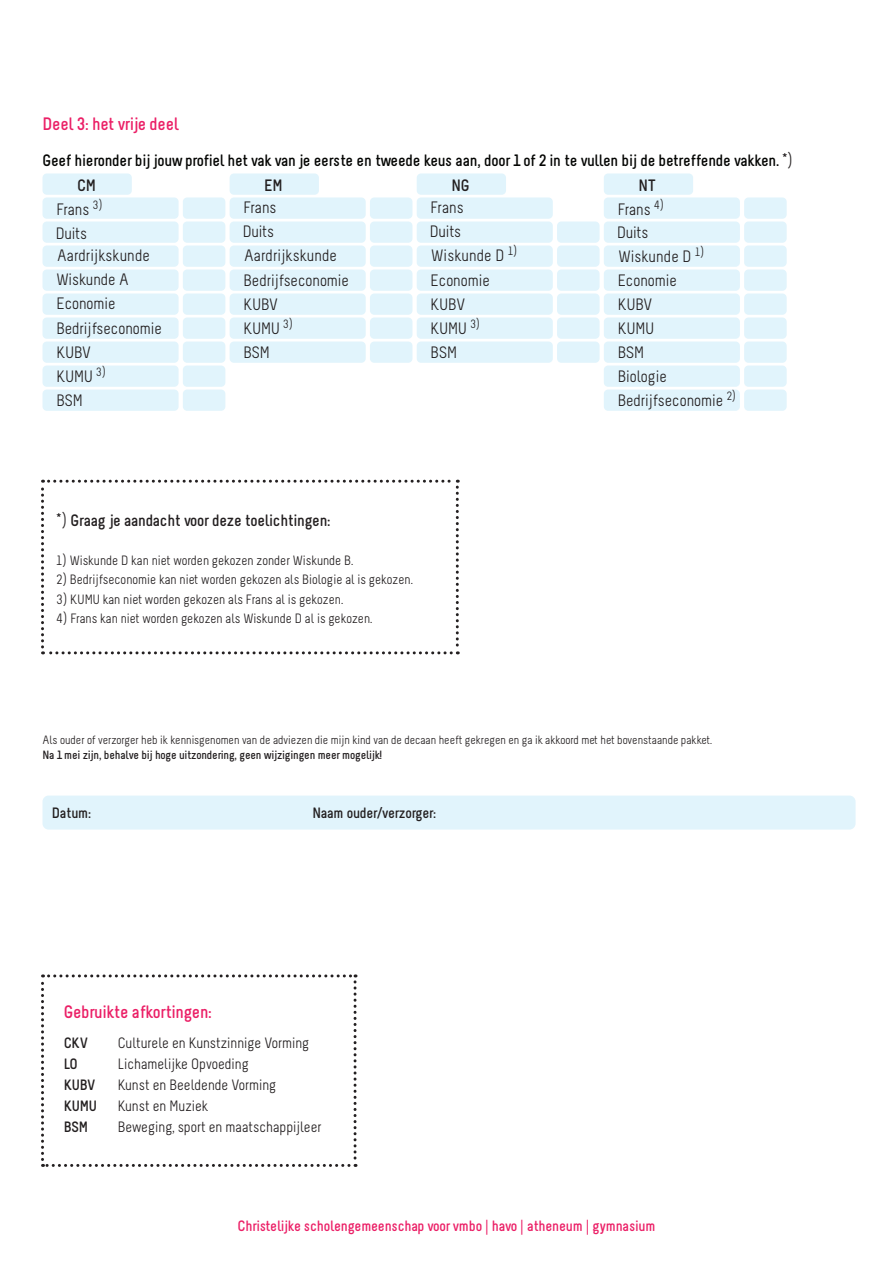
<style>
.page{position:relative;width:893px;height:1263px;background:#fff}
.page>*{position:absolute;margin:0;border:0;box-sizing:border-box;transform-origin:0 0}
.t1{font:700 18px "Melbourne";color:#eb1f66}
.t2{font:16.5px/24.2px "Melbourne";color:#231f20}
.t3{font:700 16.5px "Melbourne";color:#040503}
.t4{font:700 16.5px "Melbourne";color:#231f20}
.t5{font:15px "Melbourne";color:#231f20}
.t6{font:700 15px "Melbourne";color:#eb1f66}
.t7{font:700 15px "Melbourne";color:#231f20}
.t8{font:13.5px "Melbourne";color:#231f20}
.t9{font:12px "Melbourne";color:#231f20}
.t10{font:700 12px "Melbourne";color:#231f20}
.s1{font-weight:400;color:#231f20}
.s2{font-weight:700}
.s3{font-weight:400}
.s4{font-family:"Myriad Pro";font-weight:400}
</style>
<div class="page">
<div style="left:604px;top:389px;width:136px;height:22px;background:#e1f4fc;border-radius:4px"></div>
<div style="left:230px;top:197px;width:136px;height:22px;background:#e1f4fc;border-radius:4px"></div>
<div style="left:370px;top:197px;width:42px;height:22px;background:#e1f4fc;border-radius:4px"></div>
<div style="left:230px;top:221px;width:136px;height:22px;background:#e1f4fc;border-radius:4px"></div>
<div style="left:370px;top:221px;width:42px;height:22px;background:#e1f4fc;border-radius:4px"></div>
<div style="left:230px;top:245px;width:136px;height:22px;background:#e1f4fc;border-radius:4px"></div>
<div style="left:370px;top:245px;width:42px;height:22px;background:#e1f4fc;border-radius:4px"></div>
<div style="left:230px;top:269px;width:136px;height:22px;background:#e1f4fc;border-radius:4px"></div>
<div style="left:370px;top:269px;width:42px;height:22px;background:#e1f4fc;border-radius:4px"></div>
<div style="left:230px;top:293px;width:136px;height:22px;background:#e1f4fc;border-radius:4px"></div>
<div style="left:370px;top:293px;width:42px;height:22px;background:#e1f4fc;border-radius:4px"></div>
<div style="left:230px;top:317px;width:136px;height:22px;background:#e1f4fc;border-radius:4px"></div>
<div style="left:370px;top:317px;width:42px;height:22px;background:#e1f4fc;border-radius:4px"></div>
<div style="left:230px;top:341px;width:136px;height:22px;background:#e1f4fc;border-radius:4px"></div>
<div style="left:370px;top:341px;width:42px;height:22px;background:#e1f4fc;border-radius:4px"></div>
<div style="left:43px;top:173px;width:89px;height:22px;background:#e1f4fc;border-radius:4px"></div>
<div style="left:43px;top:197px;width:136px;height:22px;background:#e1f4fc;border-radius:4px"></div>
<div style="left:183px;top:197px;width:42px;height:22px;background:#e1f4fc;border-radius:4px"></div>
<div style="left:43px;top:221px;width:136px;height:22px;background:#e1f4fc;border-radius:4px"></div>
<div style="left:183px;top:221px;width:42px;height:22px;background:#e1f4fc;border-radius:4px"></div>
<div style="left:43px;top:245px;width:136px;height:22px;background:#e1f4fc;border-radius:4px"></div>
<div style="left:183px;top:245px;width:42px;height:22px;background:#e1f4fc;border-radius:4px"></div>
<div style="left:43px;top:269px;width:136px;height:22px;background:#e1f4fc;border-radius:4px"></div>
<div style="left:183px;top:269px;width:42px;height:22px;background:#e1f4fc;border-radius:4px"></div>
<div style="left:43px;top:293px;width:136px;height:22px;background:#e1f4fc;border-radius:4px"></div>
<div style="left:183px;top:293px;width:42px;height:22px;background:#e1f4fc;border-radius:4px"></div>
<div style="left:43px;top:317px;width:136px;height:22px;background:#e1f4fc;border-radius:4px"></div>
<div style="left:183px;top:317px;width:42px;height:22px;background:#e1f4fc;border-radius:4px"></div>
<div style="left:43px;top:341px;width:136px;height:22px;background:#e1f4fc;border-radius:4px"></div>
<div style="left:183px;top:341px;width:42px;height:22px;background:#e1f4fc;border-radius:4px"></div>
<div style="left:43px;top:365px;width:136px;height:22px;background:#e1f4fc;border-radius:4px"></div>
<div style="left:183px;top:365px;width:42px;height:22px;background:#e1f4fc;border-radius:4px"></div>
<div style="left:43px;top:389px;width:136px;height:22px;background:#e1f4fc;border-radius:4px"></div>
<div style="left:183px;top:389px;width:42px;height:22px;background:#e1f4fc;border-radius:4px"></div>
<div style="left:230px;top:173px;width:89px;height:22px;background:#e1f4fc;border-radius:4px"></div>
<div style="left:417px;top:197px;width:136px;height:22px;background:#e1f4fc;border-radius:4px"></div>
<div style="left:417px;top:221px;width:136px;height:22px;background:#e1f4fc;border-radius:4px"></div>
<div style="left:557px;top:221px;width:43px;height:22px;background:#e1f4fc;border-radius:4px"></div>
<div style="left:417px;top:245px;width:136px;height:22px;background:#e1f4fc;border-radius:4px"></div>
<div style="left:557px;top:245px;width:43px;height:22px;background:#e1f4fc;border-radius:4px"></div>
<div style="left:417px;top:269px;width:136px;height:22px;background:#e1f4fc;border-radius:4px"></div>
<div style="left:557px;top:269px;width:43px;height:22px;background:#e1f4fc;border-radius:4px"></div>
<div style="left:417px;top:293px;width:136px;height:22px;background:#e1f4fc;border-radius:4px"></div>
<div style="left:557px;top:293px;width:43px;height:22px;background:#e1f4fc;border-radius:4px"></div>
<div style="left:417px;top:317px;width:136px;height:22px;background:#e1f4fc;border-radius:4px"></div>
<div style="left:557px;top:317px;width:43px;height:22px;background:#e1f4fc;border-radius:4px"></div>
<div style="left:417px;top:341px;width:136px;height:22px;background:#e1f4fc;border-radius:4px"></div>
<div style="left:557px;top:341px;width:43px;height:22px;background:#e1f4fc;border-radius:4px"></div>
<div style="left:417px;top:173px;width:89px;height:22px;background:#e1f4fc;border-radius:4px"></div>
<div style="left:604px;top:197px;width:136px;height:22px;background:#e1f4fc;border-radius:4px"></div>
<div style="left:744px;top:197px;width:43px;height:22px;background:#e1f4fc;border-radius:4px"></div>
<div style="left:604px;top:221px;width:136px;height:22px;background:#e1f4fc;border-radius:4px"></div>
<div style="left:744px;top:221px;width:43px;height:22px;background:#e1f4fc;border-radius:4px"></div>
<div style="left:604px;top:245px;width:136px;height:22px;background:#e1f4fc;border-radius:4px"></div>
<div style="left:744px;top:245px;width:43px;height:22px;background:#e1f4fc;border-radius:4px"></div>
<div style="left:604px;top:269px;width:136px;height:22px;background:#e1f4fc;border-radius:4px"></div>
<div style="left:744px;top:269px;width:43px;height:22px;background:#e1f4fc;border-radius:4px"></div>
<div style="left:604px;top:293px;width:136px;height:22px;background:#e1f4fc;border-radius:4px"></div>
<div style="left:744px;top:293px;width:43px;height:22px;background:#e1f4fc;border-radius:4px"></div>
<div style="left:604px;top:317px;width:136px;height:22px;background:#e1f4fc;border-radius:4px"></div>
<div style="left:744px;top:317px;width:43px;height:22px;background:#e1f4fc;border-radius:4px"></div>
<div style="left:604px;top:341px;width:136px;height:22px;background:#e1f4fc;border-radius:4px"></div>
<div style="left:744px;top:341px;width:43px;height:22px;background:#e1f4fc;border-radius:4px"></div>
<div style="left:604px;top:365px;width:136px;height:22px;background:#e1f4fc;border-radius:4px"></div>
<div style="left:744px;top:365px;width:43px;height:22px;background:#e1f4fc;border-radius:4px"></div>
<div style="left:604px;top:173px;width:89px;height:22px;background:#e1f4fc;border-radius:4px"></div>
<div style="left:744px;top:389px;width:43px;height:22px;background:#e1f4fc;border-radius:4px"></div>
<svg style="left:41px;top:974px;width:316px;height:193px"></svg>
<svg style="left:41px;top:480px;width:418px;height:174px"></svg>
<div style="left:43px;top:795px;width:812px;height:34px;background:#e1f4fc;border-radius:6px"></div>
<p class="t1" style="left:43px;top:114px;width:137px">Deel 3: het vrije deel</p>
<p class="t3" style="left:43px;top:151px;width:752px">Geef hieronder bij jouw profiel het vak van je eerste en tweede keus aan, door 1 of 2 in te vullen bij de betreffende vakken. <span class="s1">*)</span></p>
<p class="t4" style="left:77px;top:176px;width:20px">CM</p>
<p class="t2" style="left:56px;top:197px;width:48px">Frans <sup>3)</sup></p>
<p class="t2" style="left:56px;top:221px;width:33px">Duits</p>
<p class="t2" style="left:56px;top:244px;width:107px">Aardrijkskunde<br>Wiskunde A<br>Economie<br>Bedrijfseconomie<br>KUBV<br>KUMU <sup>3)<br></sup>BSM</p>
<p class="t4" style="left:451px;top:176px;width:19px">NG</p>
<p class="t2" style="left:430px;top:196px;width:89px">Frans<br>Duits<br>Wiskunde D <sup>1)<br></sup>Economie<br>KUBV<br>KUMU <sup>3)<br></sup>BSM</p>
<p class="t4" style="left:264px;top:176px;width:20px">EM</p>
<p class="t2" style="left:243px;top:196px;width:108px">Frans<br>Duits<br>Aardrijkskunde<br>Bedrijfseconomie<br>KUBV<br>KUMU <sup>3)<br></sup>BSM</p>
<p class="t2" style="left:617px;top:173px;width:121px;text-indent:21px"><span class="s2">NT<br></span>Frans <sup>4)<br></sup>Duits<br>Wiskunde D <sup>1)<br></sup>Economie<br>KUBV<br>KUMU<br>BSM<br>Biologie<br>Bedrijfseconomie <sup>2)</sup></p>
<p class="t4" style="left:57px;top:512px;width:275px"><span class="s3">*)</span> Graag je aandacht voor deze toelichtingen:</p>
<p class="t8" style="left:57px;top:553px;width:298px">1) Wiskunde D kan niet worden gekozen zonder Wiskunde B.</p>
<p class="t8" style="left:57px;top:573px;width:358px">2) Bedrijfseconomie kan niet worden gekozen als Biologie al is gekozen.</p>
<p class="t8" style="left:57px;top:592px;width:288px">3) KUMU kan niet worden gekozen als Frans al is gekozen.</p>
<p class="t8" style="left:57px;top:612px;width:317px">4) Frans kan niet worden gekozen als Wiskunde D al is gekozen.</p>
<p class="t9" style="left:43px;top:734px;width:671px">Als ouder of verzorger heb ik kennisgenomen van de adviezen die mijn kind van de decaan heeft gekregen en ga ik akkoord met het bovenstaande pakket.</p>
<p class="t10" style="left:43px;top:749px;width:340px">Na 1 mei zijn, behalve bij hoge uitzondering, geen wijzigingen meer mogelijk!</p>
<p class="t7" style="left:52px;top:805px;width:40px">Datum:</p>
<p class="t7" style="left:313px;top:805px;width:125px">Naam ouder/verzorger:</p>
<p class="t1" style="left:64px;top:1003px;width:149px">Gebruikte afkortingen:</p>
<p class="t7" style="left:64px;top:1035px;width:26px">CKV</p>
<p class="t5" style="left:118px;top:1035px;width:193px">Culturele en Kunstzinnige Vorming</p>
<p class="t7" style="left:64px;top:1056px;width:15px">LO</p>
<p class="t5" style="left:118px;top:1056px;width:133px">Lichamelijke Opvoeding</p>
<p class="t7" style="left:64px;top:1077px;width:33px">KUBV</p>
<p class="t5" style="left:118px;top:1077px;width:160px">Kunst en Beeldende Vorming</p>
<p class="t7" style="left:64px;top:1098px;width:34px">KUMU</p>
<p class="t5" style="left:118px;top:1098px;width:92px">Kunst en Muziek</p>
<p class="t7" style="left:64px;top:1119px;width:26px">BSM</p>
<p class="t5" style="left:118px;top:1119px;width:205px">Beweging, sport en maatschappijleer</p>
<p class="t6" style="left:238px;top:1218px;width:419px">Christelijke scholengemeenschap voor vmbo <span class="s4">|</span> havo <span class="s4">|</span> atheneum <span class="s4">|</span> gymnasium</p>
</div>
